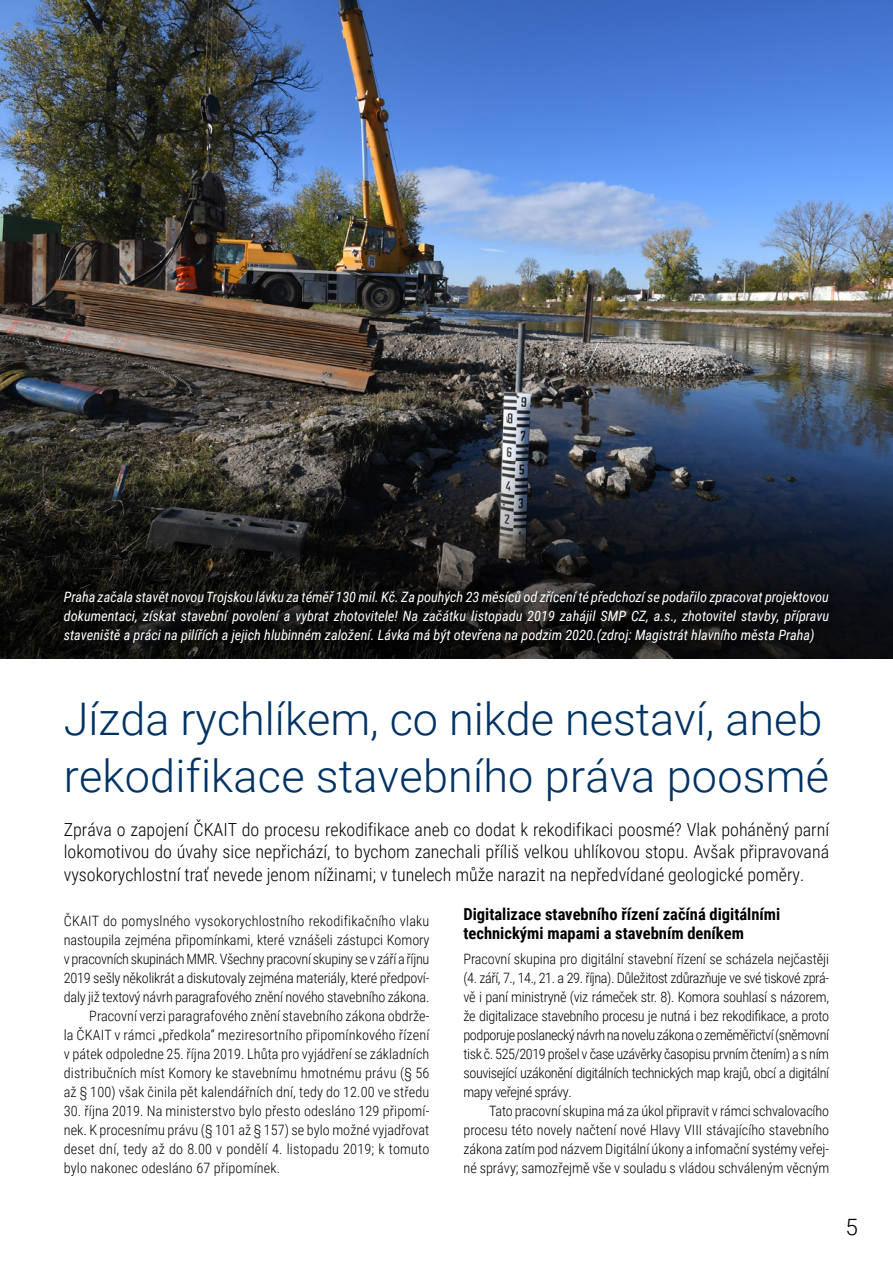
<style>
.page{position:relative;width:893px;height:1263px;background:#fff}
.page>*{position:absolute;margin:0;border:0;box-sizing:border-box;transform-origin:0 0}
.t1{font:300 45px/57.2px "Roboto";color:#003263}
.t2{font:300 22.5px "Roboto";color:#000}
.t3{font:300 18px/22.5px "Roboto Condensed";color:#000;text-align:justify}
.t4{font:700 16.5px/19px "Roboto Condensed";color:#000}
.t5{font:300 14.25px/19px "Roboto Condensed";color:#000;text-align:justify}
.t6{font:italic 14.25px/19px "Roboto Condensed";color:#fff;text-align:justify}
</style>
<div class="page">
<img style="left:0;top:0;width:893px;height:443px">
<svg style="left:0;top:443px;width:893px;height:216px;background:#23262b"></svg>
<div style="left:54px;top:580px;width:791px;height:78px;background:#000;opacity:.75"></div>
<p class="t6" style="left:64px;top:586px;width:767px">Praha začala stavět novou Trojskou lávku za téměř 130 mil. Kč. Za pouhých 23 měsíců od zřícení té předchozí se podařilo zpracovat projektovou dokumentaci, získat stavební povolení a vybrat zhotovitele! Na začátku listopadu 2019 zahájil SMP CZ, a.s., zhotovitel stavby, přípravu staveniště a práci na pilířích a jejich hlubinném založení. Lávka má být otevřena na podzim 2020.(zdroj: Magistrát hlavního města Praha)</p>
<h1 class="t1" style="left:64px;top:689px;width:767px">Jízda rychlíkem, co nikde nestaví, aneb rekodifikace stavebního práva poosmé</h1>
<p class="t3" style="left:64px;top:818px;width:767px">Zpráva o zapojení ČKAIT do procesu rekodifikace aneb co dodat k rekodifikaci poosmé? Vlak poháněný parní lokomotivou do úvahy sice nepřichází, to bychom zanechali příliš velkou uhlíkovou stopu. Avšak připravovaná vysokorychlostní trať nevede jenom nížinami; v tunelech může narazit na nepředvídané geologické poměry.</p>
<p class="t5" style="left:64px;top:910px;width:367px;text-align:right">ČKAIT do pomyslného vysokorychlostního rekodifikačního vlaku nastoupila zejména připomínkami, které vznášeli zástupci Komory v pracovních skupinách MMR. Všechny pracovní skupiny se v září a říjnu 2019 sešly několikrát a diskutovaly zejména materiály, které předpoví&shy;daly již textový návrh paragrafového znění nového stavebního zákona.<br>Pracovní verzi paragrafového znění stavebního zákona obdrže-<br>la ČKAIT v rámci „předkola“ meziresortního připomínkového řízení v pátek odpoledne 25. října 2019. Lhůta pro vyjádření se základních distribučních míst Komory ke stavebnímu hmotnému právu (§ 56 až § 100) však činila pět kalendářních dní, tedy do 12.00 ve středu</p>
<p class="t5" style="left:64px;top:1101px;width:367px">30. října 2019. Na ministerstvo bylo přesto odesláno 129 připomí&shy;nek. K procesnímu právu (§ 101 až § 157) se bylo možné vyjadřovat deset dní, tedy až do 8.00 v pondělí 4. listopadu 2019; k tomuto bylo nakonec odesláno 67 připomínek.</p>
<p class="t4" style="left:463px;top:903px;width:318px">Digitalizace stavebního řízení začíná digitálními technickými mapami a stavebním deníkem</p>
<p class="t5" style="left:463px;top:948px;width:367px">Pracovní skupina pro digitální stavební řízení se scházela nejčastěji (4. září, 7., 14., 21. a 29. října). Důležitost zdůrazňuje ve své tiskové zprá&shy;vě i paní ministryně (viz rámeček str. 8). Komora souhlasí s názorem, že digitalizace stavebního procesu je nutná i bez rekodifikace, a proto podporuje poslanecký návrh na novelu zákona o zeměměřictví (sněmovní tisk č. 525/2019 prošel v čase uzávěrky časopisu prvním čtením) a s ním související uzákonění digitálních technických map krajů, obcí a digitální mapy veřejné správy.</p>
<p class="t5" style="left:463px;top:1101px;width:367px;text-indent:26px">Tato pracovní skupina má za úkol připravit v rámci schvalovacího procesu této novely načtení nové Hlavy VIII stávajícího stavebního zákona zatím pod názvem Digitální úkony a infomační systémy veřej&shy;né správy; samozřejmě vše v souladu s vládou schváleným věcným</p>
<h2 class="t2" style="left:846px;top:1211px;width:14px">5</h2>
</div>
